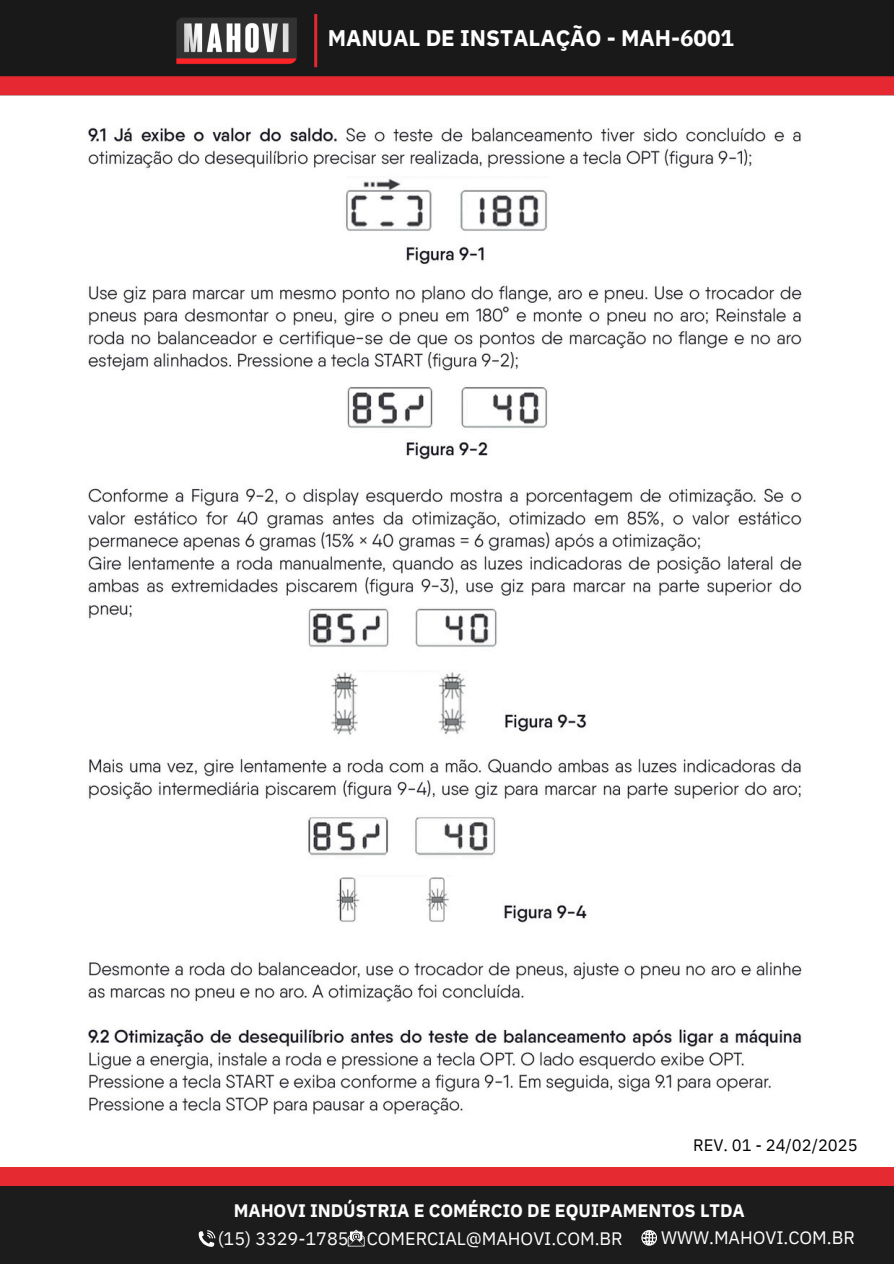
<style>
.page{position:relative;width:894px;height:1264px;background:#fff}
.page>*{position:absolute;margin:0;border:0;box-sizing:border-box;transform-origin:0 0}
.t1{font:700 22.5px "IBM Plex Sans";letter-spacing:-.005em;color:#fff}
.t2{font:18px "IBM Plex Sans";letter-spacing:-.005em;color:#fff}
.t3{font:700 18px "IBM Plex Sans";letter-spacing:-.005em;color:#fff}
.t4{font:16.5px "IBM Plex Sans";letter-spacing:-.005em;color:#000}
</style>
<div class="page">
<img style="left:88px;top:127px;width:714px;height:988px">
<img style="left:0;top:0;width:893px;height:96px">
<div style="left:0;top:1167px;width:893px;height:77px;background:#e62a32"></div>
<div style="left:0;top:1186px;width:893px;height:77px;background:#1b1c1b"></div>
<svg style="left:199px;top:1230px;width:16px;height:16px"></svg>
<svg style="left:347px;top:1229px;width:17px;height:17px"></svg>
<svg style="left:641px;top:1230px;width:16px;height:15px"></svg>
<p class="t1" style="left:327px;top:23px;width:407px">MANUAL DE INSTALAÇÃO - MAH-6001</p>
<h3 class="t4" style="left:693px;top:1133px;width:166px">REV. 01 - 24/02/2025</h3>
<h1 class="t3" style="left:233px;top:1198px;width:512px">MAHOVI INDÚSTRIA E COMÉRCIO DE EQUIPAMENTOS LTDA</h1>
<h3 class="t2" style="left:218px;top:1226px;width:132px">(15) 3329-1785</h3>
<h2 class="t2" style="left:367px;top:1226px;width:257px">COMERCIAL@MAHOVI.COM.BR</h2>
<p class="t2" style="left:661px;top:1225px;width:195px">WWW.MAHOVI.COM.BR</p>
</div>
